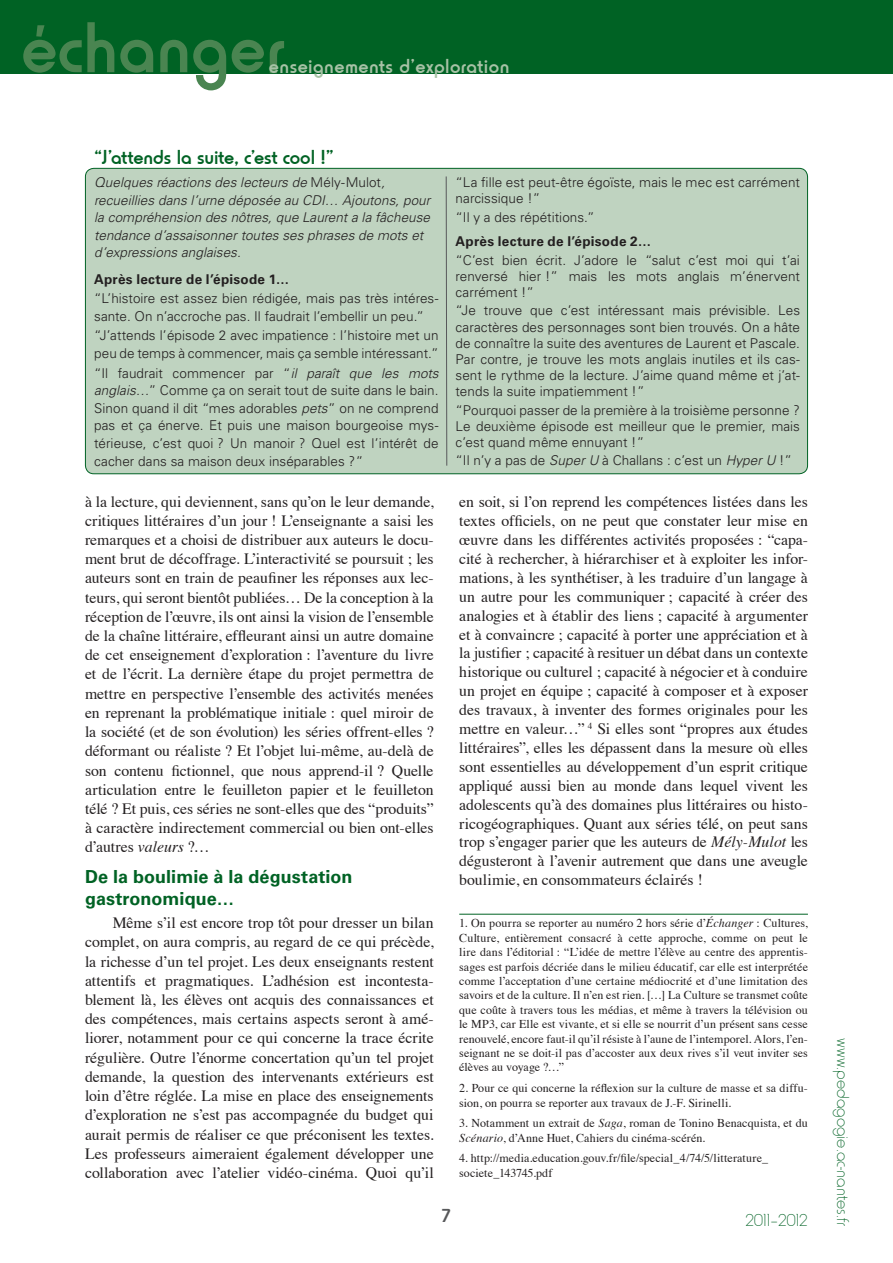
<style>
.page{position:relative;width:893px;height:1263px;background:#fff}
.page>*{position:absolute;margin:0;border:0;box-sizing:border-box;transform-origin:0 0}
.t1{font:500 75px "Horatio D";color:#4a8551}
.t2{font:500 21px "Horatio D";letter-spacing:-.005em;color:#006224}
.t3{font:500 21px "Horatio D";letter-spacing:.02em;color:#a7c2a6}
.t4{font:500 19.5px "Horatio D";color:#57585a}
.t5{font:700 18px/21.9px "Univers";letter-spacing:.005em;color:#006224}
.t6{font:18px "Horatio D Ligh";color:#006224}
.t7{font:15.75px/19.2px "Times";color:#231f20;text-align:justify}
.t8{font:300 13.5px/16.2px "Univers";letter-spacing:.005em;color:#231f20;text-align:justify}
.t9{font:italic 300 13.5px/17.5px "Univers";letter-spacing:.005em;color:#231f20}
.t10{font:700 13.5px "Univers";letter-spacing:.02em;color:#231f20}
.t11{font:12px/14.4px "Times";letter-spacing:.01em;color:#231f20}
.s1{font-style:normal}
.s2{font-style:italic}
</style>
<div class="page">
<div style="left:0;top:0;width:893px;height:74px;background:#006224"></div>
<hr style="left:459px;top:914px;width:349px;height:1px;background:#006224">
<div style="left:85px;top:168px;width:722px;height:306px;background:#bfd3c0;border-radius:9px"></div>
<svg style="left:445px;top:176px;width:3px;height:290px"></svg>
<h1 class="t1" style="left:21px;top:5px;width:266px">échanger</h1>
<h2 class="t3" style="left:269px;top:54px;width:242px">enseignements d’exploration</h2>
<h2 class="t2" style="left:94px;top:145px;width:241px">“J’attends la suite, c’est cool !”</h2>
<p class="t9" style="left:94px;top:174px;width:338px">Quelques réactions des lecteurs de <span class="s1">Mély-Mulot</span>, recueillies dans l’urne déposée au CDI… Ajoutons, pour la compréhension des nôtres, que Laurent a la fâcheuse tendance d’assaisonner toutes ses phrases de mots et d’expressions anglaises.</p>
<p class="t10" style="left:94px;top:271px;width:197px">Après lecture de l’épisode 1…</p>
<p class="t8" style="left:94px;top:290px;width:346px;line-height:17.5px">“L’histoire est assez bien rédigée, mais pas très intéres&shy;sante. On n’accroche pas. Il faudrait l’embellir un peu.”</p>
<p class="t8" style="left:94px;top:327px;width:346px;line-height:17.5px">“J’attends l’épisode 2 avec impatience : l’histoire met un peu de temps à commencer, mais ça semble intéressant.”</p>
<p class="t8" style="left:94px;top:364px;width:346px;line-height:17.5px">“Il faudrait commencer par “<span class="s2">il paraît que les mots anglais…</span>” Comme ça on serait tout de suite dans le bain.<br>Sinon quand il dit “mes adorables <span class="s2">pets</span>” on ne comprend pas et ça énerve. Et puis une maison bourgeoise mys&shy;térieuse, c’est quoi ? Un manoir ? Quel est l’intérêt de cacher dans sa maison deux inséparables ?”</p>
<p class="t7" style="left:85px;top:490px;width:350px">à la lecture, qui deviennent, sans qu’on le leur demande, critiques littéraires d’un jour ! L’enseignante a saisi les remarques et a choisi de distribuer aux auteurs le docu&shy;ment brut de décoffrage. L’interactivité se poursuit ; les auteurs sont en train de peaufiner les réponses aux lec&shy;teurs, qui seront bientôt publiées… De la conception à la réception de l’œuvre, ils ont ainsi la vision de l’ensemble de la chaîne littéraire, effleurant ainsi un autre domaine de cet enseignement d’exploration : l’aventure du livre et de l’écrit. La dernière étape du projet permettra de mettre en perspective l’ensemble des activités menées en reprenant la problématique initiale : quel miroir de la société (et de son évolution) les séries offrent-elles ? déformant ou réaliste ? Et l’objet lui-même, au-delà de son contenu fictionnel, que nous apprend-il ? Quelle articulation entre le feuilleton papier et le feuilleton télé ? Et puis, ces séries ne sont-elles que des “produits” à caractère indirectement commercial ou bien ont-elles d’autres <span class="s2">valeurs</span> ?…</p>
<p class="t5" style="left:85px;top:866px;width:269px">De la boulimie à la dégustation gastronomique…</p>
<p class="t7" style="left:85px;top:912px;width:350px;text-indent:28px">Même s’il est encore trop tôt pour dresser un bilan complet, on aura compris, au regard de ce qui précède, la richesse d’un tel projet. Les deux enseignants restent attentifs et pragmatiques. L’adhésion est incontesta&shy;blement là, les élèves ont acquis des connaissances et des compétences, mais certains aspects seront à amé&shy;liorer, notamment pour ce qui concerne la trace écrite régulière. Outre l’énorme concertation qu’un tel projet demande, la question des intervenants extérieurs est loin d’être réglée. La mise en place des enseignements d’exploration ne s’est pas accompagnée du budget qui aurait permis de réaliser ce que préconisent les textes.<br>Les professeurs aimeraient également développer une collaboration avec l’atelier vidéo-cinéma. Quoi qu’il</p>
<p class="t8" style="left:456px;top:174px;width:346px">“La fille est peut-être égoïste, mais le mec est carrément narcissique !”</p>
<p class="t8" style="left:456px;top:209px;width:140px">“Il y a des répétitions.”</p>
<p class="t10" style="left:456px;top:234px;width:197px">Après lecture de l’épisode 2…</p>
<p class="t8" style="left:456px;top:252px;width:346px">“C’est bien écrit. J’adore le “salut c’est moi qui t’ai renversé hier !” mais les mots anglais m’énervent carrément !”</p>
<p class="t8" style="left:456px;top:302px;width:346px">“Je trouve que c’est intéressant mais prévisible. Les caractères des personnages sont bien trouvés. On a hâte de connaître la suite des aventures de Laurent et Pascale.<br>Par contre, je trouve les mots anglais inutiles et ils cas&shy;sent le rythme de la lecture. J’aime quand même et j’at&shy;tends la suite impatiemment !”</p>
<p class="t8" style="left:456px;top:402px;width:346px">“Pourquoi passer de la première à la troisième personne ?<br>Le deuxième épisode est meilleur que le premier, mais c’est quand même ennuyant !”</p>
<p class="t8" style="left:456px;top:453px;width:338px">“Il n’y a pas de <span class="s2">Super U</span> à Challans : c’est un <span class="s2">Hyper U</span> !”</p>
<p class="t7" style="left:459px;top:491px;width:350px">en soit, si l’on reprend les compétences listées dans les textes officiels, on ne peut que constater leur mise en œuvre dans les différentes activités proposées : “capa&shy;cité à rechercher, à hiérarchiser et à exploiter les infor&shy;mations, à les synthétiser, à les traduire d’un langage à un autre pour les communiquer ; capacité à créer des analogies et à établir des liens ; capacité à argumenter et à convaincre ; capacité à porter une appréciation et à la justifier ; capacité à resituer un débat dans un contexte historique ou culturel ; capacité à négocier et à conduire un projet en équipe ; capacité à composer et à exposer des travaux, à inventer des formes originales pour les mettre en valeur…” <sup>4</sup> Si elles sont “propres aux études littéraires”, elles les dépassent dans la mesure où elles sont essentielles au développement d’un esprit critique appliqué aussi bien au monde dans lequel vivent les adolescents qu’à des domaines plus littéraires ou histo&shy;ricogéographiques. Quant aux séries télé, on peut sans trop s’engager parier que les auteurs de <span class="s2">Mély-Mulot</span> les dégusteront à l’avenir autrement que dans une aveugle boulimie, en consommateurs éclairés !</p>
<p class="t11" style="left:459px;top:915px;width:350px;text-align:justify">1. On pourra se reporter au numéro 2 hors série d’<span class="s2">Échanger</span> : Cultures, Culture, entièrement consacré à cette approche, comme on peut le lire dans l’éditorial : “L’idée de mettre l’élève au centre des apprentis&shy;sages est parfois décriée dans le milieu éducatif, car elle est interprétée comme l’acceptation d’une certaine médiocrité et d’une limitation des savoirs et de la culture. Il n’en est rien. […] La Culture se transmet coûte que coûte à travers tous les médias, et même à travers la télévision ou le MP3, car Elle est vivante, et si elle se nourrit d’un présent sans cesse renouvelé, encore faut-il qu’il résiste à l’aune de l’intemporel. Alors, l’en&shy;seignant ne se doit-il pas d’accoster aux deux rives s’il veut inviter ses élèves au voyage ?…”</p>
<p class="t11" style="left:459px;top:1080px;width:350px">2. Pour ce qui concerne la réflexion sur la culture de masse et sa diffu&shy;sion, on pourra se reporter aux travaux de J.-F. Sirinelli.</p>
<p class="t11" style="left:459px;top:1115px;width:350px">3. Notamment un extrait de <span class="s2">Saga</span>, roman de Tonino Benacquista, et du<br><span class="s2">Scénario</span>, d’Anne Huet, Cahiers du cinéma-scérén.</p>
<p class="t11" style="left:459px;top:1150px;width:310px">4. http://media.education.gouv.fr/file/special_4/74/5/litterature_ societe_143745.pdf</p>
<p class="t4" style="left:442px;top:1205px;width:10px">7</p>
<p class="t6" style="left:745px;top:1210px;width:64px">2011–2012</p>
<p class="t6" style="left:853px;top:1038px;width:189px;rotate:90deg">www.pedagogie.ac-nantes.fr</p>
</div>
